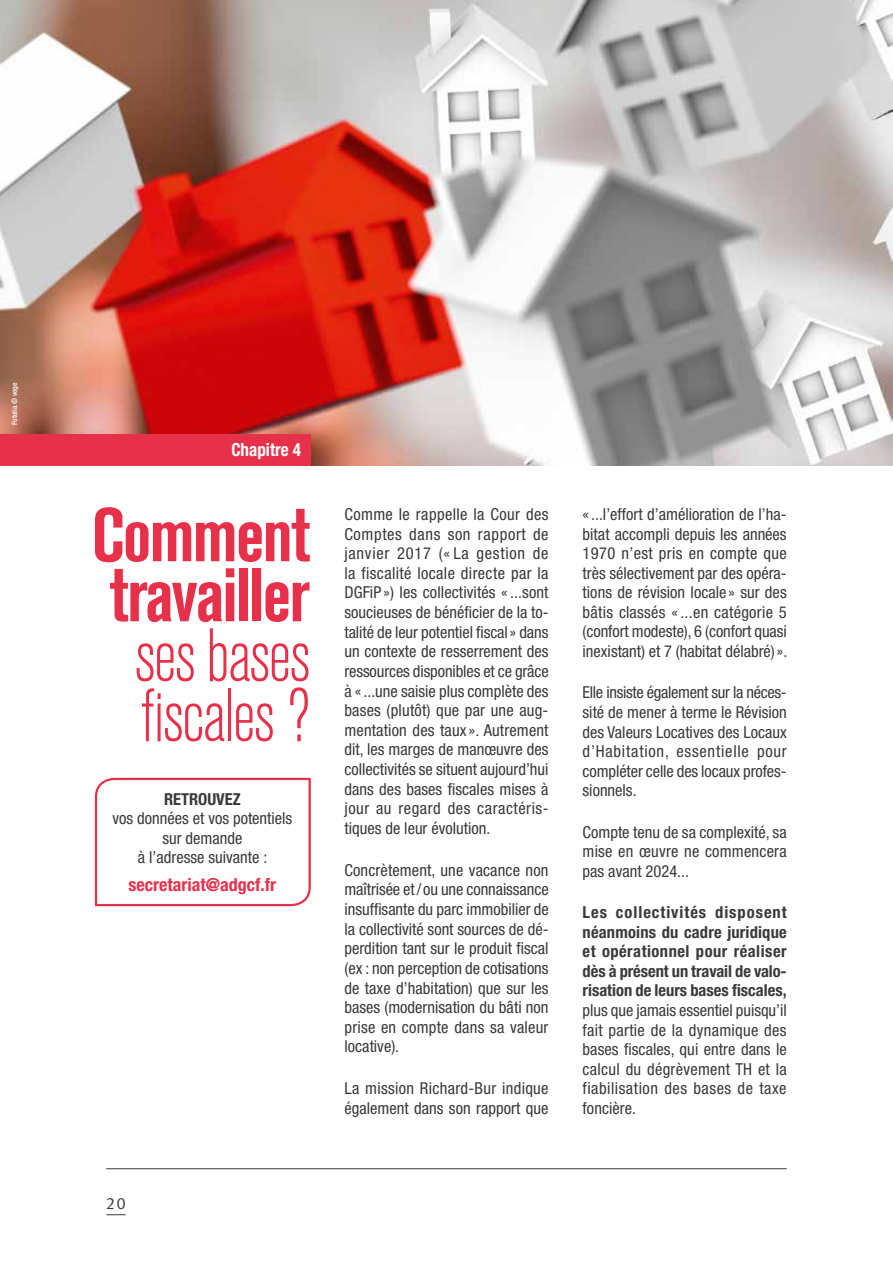
<style>
.page{position:relative;width:893px;height:1263px;background:#fff}
.page>*{position:absolute;margin:0;border:0;box-sizing:border-box;transform-origin:0 0}
.t1{font:700 condensed 75px/60px "Akzidenz Grotesk Std";letter-spacing:-.02em;color:#e7314b;scale:.95 1}
.t2{font:300 condensed 75px/60px "Akzidenz Grotesk Std";letter-spacing:-.02em;color:#e7314b;scale:.95 1}
.t3{font:700 condensed 18px "Helvetica Neue LT Std";color:#e7314b}
.t4{font:700 condensed 18px "Helvetica Neue LT Std";color:#fff;scale:.95 1}
.t5{font:condensed 16.5px/19.6px "Helvetica Neue LT Std";color:#3a3a39;text-align:justify}
.t6{font:700 condensed 16.5px/19.5px "Helvetica Neue LT Std";color:#3a3a39;text-align:justify}
.t7{font:16.5px "Meta Caps";color:#3a3a39}
.t8{font:500 condensed 7.5px "Helvetica Neue LT Std";color:#fff}
</style>
<div class="page">
<img style="left:0;top:0;width:893px;height:466px">
<div style="left:0;top:434px;width:310px;height:32px;background:#e7314b"></div>
<svg style="left:94px;top:777px;width:217px;height:130px"></svg>
<svg style="left:106px;top:1214px;width:20px;height:1px"></svg>
<hr style="left:106px;top:1168px;width:681px;height:1px;background:#3a3a39">
<p class="t8" style="left:10px;top:425px;width:44px;rotate:-90deg">Fotolia © vege</p>
<p class="t4" style="left:231px;top:438px;width:75px">Chapitre 4</p>
<h1 class="t1" style="left:92px;top:505px;width:232px">Comment travailler</h1>
<h1 class="t2" style="left:135px;top:628px;width:187px">ses bases fiscales ?</h1>
<p class="t6" style="left:164px;top:789px;width:78px">RETROUVEZ</p>
<p class="t5" style="left:112px;top:808px;width:181px;text-align:center">vos données et vos potentiels sur demande<br>à l’adresse suivante :</p>
<p class="t3" style="left:129px;top:874px;width:149px">secretariat@adgcf.fr</p>
<p class="t7" style="left:106px;top:1193px;width:21px">20</p>
<p class="t5" style="left:344px;top:504px;width:206px">Comme le rappelle la Cour des Comptes dans son rapport de janvier 2017 (« La gestion de la fiscalité locale directe par la DGFiP ») les collectivités «...sont soucieuses de bénéficier de la to&shy;talité de leur potentiel fiscal» dans un contexte de resserrement des ressources disponibles et ce grâce à «...une saisie plus complète des bases (plutôt) que par une aug&shy;mentation des taux ». Autrement dit, les marges de manœuvre des collectivités se situent aujourd’hui dans des bases fiscales mises à jour au regard des caractéris&shy;tiques de leur évolution.</p>
<p class="t5" style="left:344px;top:860px;width:206px">Concrètement, une vacance non maîtrisée et/ ou une connaissance insuffisante du parc immobilier de la collectivité sont sources de dé&shy;perdition tant sur le produit fiscal (ex : non perception de cotisations de taxe d’habitation) que sur les bases (modernisation du bâti non prise en compte dans sa valeur locative).</p>
<p class="t5" style="left:344px;top:1078px;width:206px">La mission Richard-Bur indique également dans son rapport que</p>
<p class="t5" style="left:583px;top:504px;width:206px">«...l’effort d’amélioration de l’ha&shy;bitat accompli depuis les années 1970 n’est pris en compte que très sélectivement par des opéra&shy;tions de révision locale » sur des bâtis classés «...en catégorie 5 (confort modeste), 6 (confort quasi inexistant) et 7 (habitat délabré)».</p>
<p class="t5" style="left:583px;top:683px;width:206px">Elle insiste également sur la néces&shy;sité de mener à terme le Révision des Valeurs Locatives des Locaux d’Habitation, essentielle pour compléter celle des locaux profes&shy;sionnels.</p>
<p class="t5" style="left:583px;top:822px;width:206px">Compte tenu de sa complexité, sa mise en œuvre ne commencera pas avant 2024...</p>
<p class="t6" style="left:583px;top:902px;width:206px">Les collectivités disposent néanmoins du cadre juridique et opérationnel pour réaliser dès à présent un travail de valo&shy;risation de leurs bases fiscales,</p>
<p class="t5" style="left:583px;top:1000px;width:206px">plus que jamais essentiel puisqu’il fait partie de la dynamique des bases fiscales, qui entre dans le calcul du dégrèvement TH et la fiabilisation des bases de taxe foncière.</p>
</div>
